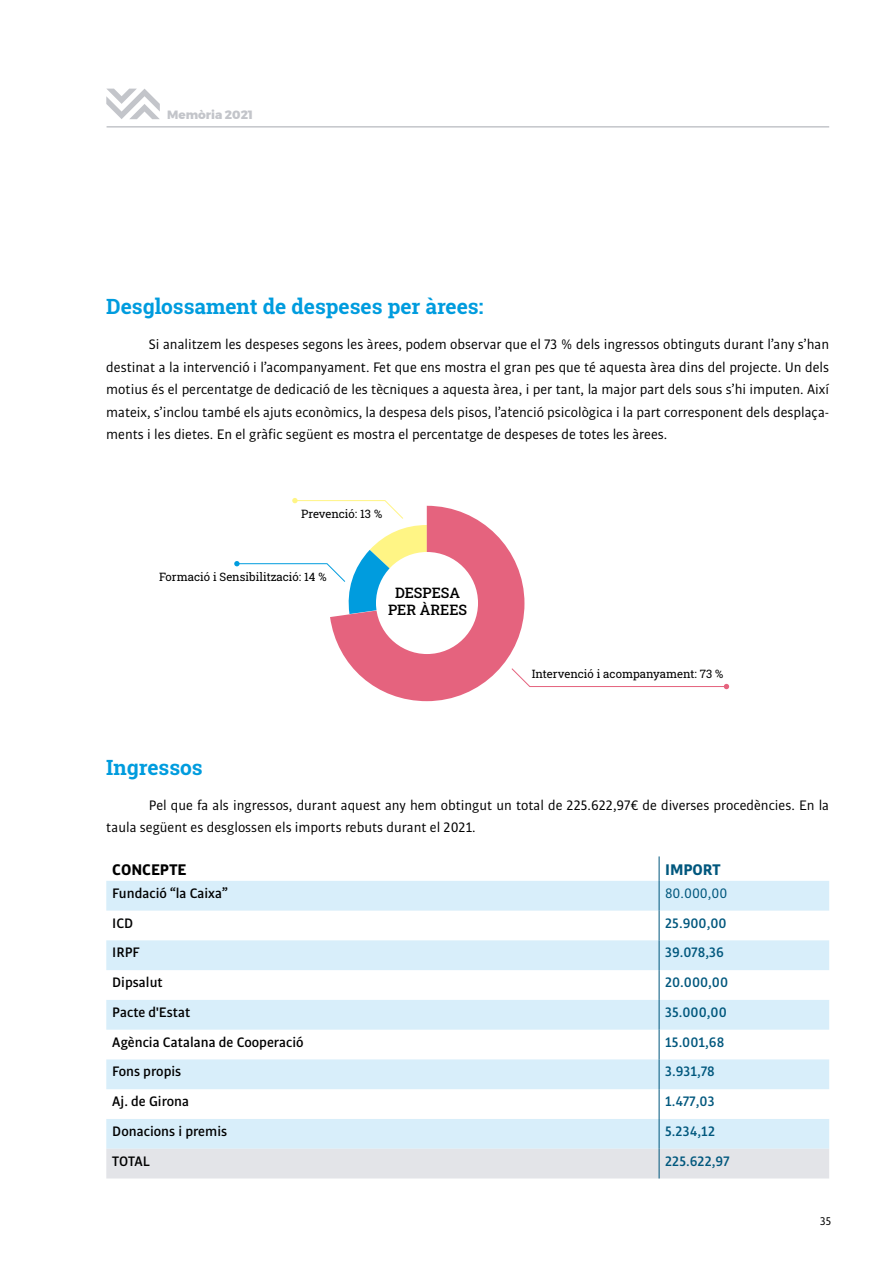
<style>
.page{position:relative;width:893px;height:1263px;background:#fff}
.page>*{position:absolute;margin:0;border:0;box-sizing:border-box;transform-origin:0 0}
.t1{font:700 21px "Roboto Slab";color:#009cde}
.t2{font:700 16.5px "Bulo";color:#000}
.t3{font:700 16.5px "Bulo";color:#00577d}
.t4{font:14.7px/22.5px "Bulo";color:#000}
.t5{font:500 14.7px "Bulo";color:#000}
.t6{font:500 14.7px "Bulo";color:#00577d}
.t7{font:14.7px "Bulo";color:#00577d}
.t8{font:500 14.4px/17.2px "Roboto Slab";color:#000;text-align:center}
.t9{font:800 12px "Montserrat";color:#c3c5ca}
.t10{font:12px "Bulo";color:#000}
.t11{font:11.55px "Roboto Slab";color:#000}
</style>
<div class="page">
<svg style="left:106px;top:89px;width:54px;height:30px"></svg>
<hr style="left:107px;top:126px;width:722px;height:2px;background:#c3c5ca">
<svg style="left:106px;top:881px;width:723px;height:268px;fill:#d8eefa"></svg>
<svg style="left:659px;top:856px;width:1px;height:54px"></svg>
<hr style="left:659px;top:910px;width:1px;height:30px;background:#00577d">
<hr style="left:659px;top:940px;width:1px;height:30px;background:#00577d">
<hr style="left:659px;top:970px;width:1px;height:30px;background:#00577d">
<hr style="left:659px;top:1000px;width:1px;height:30px;background:#00577d">
<svg style="left:659px;top:1030px;width:1px;height:29px"></svg>
<hr style="left:659px;top:1059px;width:1px;height:30px;background:#00577d">
<hr style="left:659px;top:1089px;width:1px;height:30px;background:#00577d">
<hr style="left:659px;top:1119px;width:1px;height:30px;background:#00577d">
<div style="left:106px;top:1149px;width:723px;height:29px;background:#e3e4e8"></div>
<svg style="left:234px;top:498px;width:495px;height:203px"></svg>
<div style="left:376px;top:552px;width:102px;height:102px;background:#fff;border-radius:50%"></div>
<p class="t9" style="left:167px;top:105px;width:87px">Memòria 2021</p>
<h1 class="t1" style="left:106px;top:292px;width:379px">Desglossament de despeses per àrees:</h1>
<p class="t4" style="left:106px;top:333px;width:724px;text-align:justify;text-indent:43px">Si analitzem les despeses segons les àrees, podem observar que el 73 % dels ingressos obtinguts durant l’any s’han destinat a la intervenció i l’acompanyament. Fet que ens mostra el gran pes que té aquesta àrea dins del projecte. Un dels motius és el percentatge de dedicació de les tècniques a aquesta àrea, i per tant, la major part dels sous s’hi imputen. Així mateix, s’inclou també els ajuts econòmics, la despesa dels pisos, l’atenció psicològica i la part corresponent dels desplaça&shy;ments i les dietes. En el gràfic següent es mostra el percentatge de despeses de totes les àrees.</p>
<p class="t11" style="left:301px;top:506px;width:83px">Prevenció: 13 %</p>
<p class="t11" style="left:159px;top:569px;width:169px">Formació i Sensibilització: 14 %</p>
<p class="t8" style="left:388px;top:584px;width:81px">DESPESA<br>PER ÀREES</p>
<p class="t11" style="left:532px;top:666px;width:193px">Intervenció i acompanyament: 73 %</p>
<h1 class="t1" style="left:106px;top:753px;width:98px">Ingressos</h1>
<p class="t4" style="left:106px;top:794px;width:724px;text-indent:43px">Pel que fa als ingressos, durant aquest any hem obtingut un total de 225.622,97€ de diverses procedències. En la taula següent es desglossen els imports rebuts durant el 2021.</p>
<p class="t2" style="left:112px;top:859px;width:76px">CONCEPTE</p>
<p class="t3" style="left:665px;top:859px;width:57px">IMPORT</p>
<p class="t5" style="left:112px;top:884px;width:117px">Fundació “la Caixa”</p>
<p class="t7" style="left:665px;top:884px;width:64px">80.000,00</p>
<p class="t5" style="left:112px;top:913px;width:22px">ICD</p>
<p class="t6" style="left:665px;top:913px;width:63px">25.900,00</p>
<p class="t5" style="left:112px;top:943px;width:29px">IRPF</p>
<p class="t6" style="left:665px;top:943px;width:60px">39.078,36</p>
<p class="t5" style="left:112px;top:973px;width:52px">Dipsalut</p>
<p class="t6" style="left:665px;top:973px;width:65px">20.000,00</p>
<p class="t5" style="left:112px;top:1003px;width:80px">Pacte d'Estat</p>
<p class="t6" style="left:665px;top:1003px;width:63px">35.000,00</p>
<p class="t5" style="left:112px;top:1033px;width:193px">Agència Catalana de Cooperació</p>
<p class="t6" style="left:665px;top:1033px;width:61px">15.001,68</p>
<p class="t5" style="left:112px;top:1062px;width:70px">Fons propis</p>
<p class="t6" style="left:665px;top:1062px;width:51px">3.931,78</p>
<p class="t5" style="left:112px;top:1092px;width:78px">Aj. de Girona</p>
<p class="t6" style="left:665px;top:1092px;width:51px">1.477,03</p>
<p class="t5" style="left:112px;top:1122px;width:116px">Donacions i premis</p>
<p class="t6" style="left:665px;top:1122px;width:52px">5.234,12</p>
<p class="t5" style="left:112px;top:1152px;width:39px">TOTAL</p>
<p class="t6" style="left:665px;top:1152px;width:66px">225.622,97</p>
<p class="t10" style="left:820px;top:1214px;width:13px">35</p>
</div>
